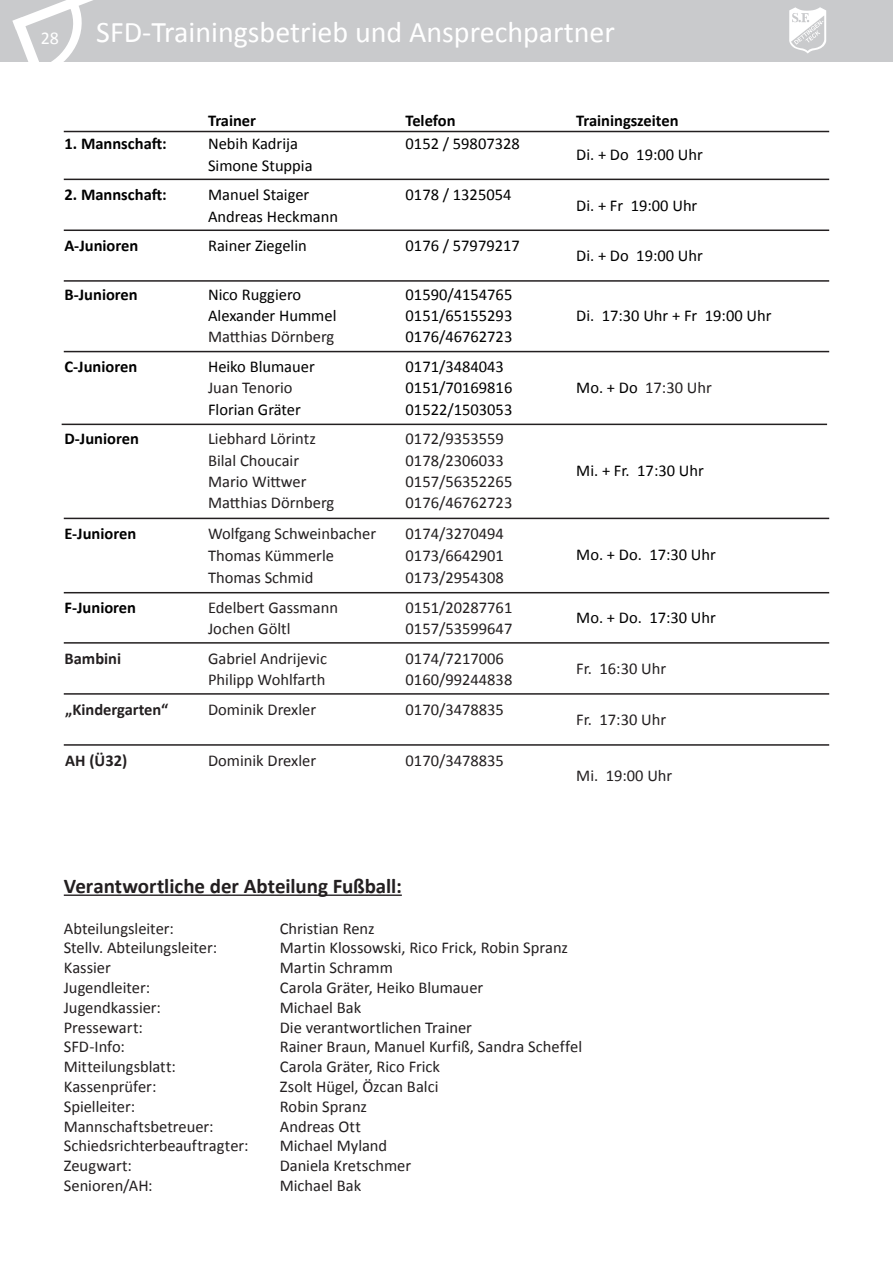
<style>
.page{position:relative;width:893px;height:1263px;background:#fff}
.page>*{position:absolute;margin:0;border:0;box-sizing:border-box;transform-origin:0 0}
.t1{font:30px "Calibri";color:#fff}
.t2{font:700 21px "Calibri";letter-spacing:-.005em;color:#231f20}
.t3{font:16.5px "Calibri";color:#231f20}
.t4{font:16.5px/21.3px "Calibri";color:#000}
.t5{font:700 16.5px "Calibri";color:#000}
.t6{font:700 16.5px "Calibri";color:#231f20}
.s1{color:#000}
</style>
<div class="page">
<hr style="left:64px;top:894px;width:338px;height:2px;background:#231f20">
<hr style="left:64px;top:179px;width:765px;height:1px;background:#231f20">
<hr style="left:64px;top:229px;width:765px;height:2px;background:#231f20">
<hr style="left:64px;top:280px;width:765px;height:2px;background:#231f20">
<hr style="left:64px;top:351px;width:765px;height:1px;background:#231f20">
<hr style="left:62px;top:424px;width:765px;height:1px;background:#231f20">
<hr style="left:64px;top:518px;width:765px;height:1px;background:#231f20">
<hr style="left:64px;top:642px;width:765px;height:2px;background:#231f20">
<hr style="left:64px;top:693px;width:765px;height:2px;background:#231f20">
<hr style="left:64px;top:592px;width:765px;height:1px;background:#231f20">
<hr style="left:64px;top:131px;width:765px;height:1px;background:#231f20">
<hr style="left:64px;top:744px;width:765px;height:2px;background:#231f20">
<div style="left:0;top:0;width:893px;height:62px;background:#c9cacc"></div>
<svg style="left:789px;top:7px;width:37px;height:47px"></svg>
<svg style="left:12px;top:0;width:81px;height:62px"></svg>
<h1 class="t1" style="left:41px;top:18px;width:576px"><sub>28</sub> SFD-Trainingsbetrieb und Ansprechpartner</h1>
<p class="t5" style="left:208px;top:110px;width:50px">Trainer</p>
<p class="t5" style="left:406px;top:110px;width:51px">Telefon</p>
<p class="t5" style="left:576px;top:110px;width:104px">Trainingszeiten</p>
<p class="t5" style="left:65px;top:133px;width:104px">1. Mannschaft:</p>
<p class="t4" style="left:208px;top:134px;width:91px">Nebih Kadrija</p>
<p class="t4" style="left:406px;top:134px;width:116px">0152 / 59807328</p>
<p class="t4" style="left:208px;top:155px;width:106px">Simone Stuppia</p>
<p class="t5" style="left:65px;top:184px;width:104px">2. Mannschaft:</p>
<p class="t4" style="left:208px;top:185px;width:103px">Manuel Staiger</p>
<p class="t4" style="left:406px;top:185px;width:107px">0178 / 1325054</p>
<p class="t4" style="left:208px;top:206px;width:132px">Andreas Heckmann</p>
<p class="t5" style="left:65px;top:235px;width:75px">A-Junioren</p>
<p class="t4" style="left:208px;top:235px;width:100px">Rainer Ziegelin</p>
<p class="t4" style="left:406px;top:235px;width:116px">0176 / 57979217</p>
<p class="t5" style="left:65px;top:284px;width:75px">B-Junioren</p>
<p class="t4" style="left:208px;top:284px;width:95px">Nico Ruggiero</p>
<p class="t4" style="left:406px;top:284px;width:108px">01590/4154765</p>
<p class="t4" style="left:208px;top:305px;width:130px">Alexander Hummel</p>
<p class="t4" style="left:406px;top:305px;width:108px">0151/65155293</p>
<p class="t3" style="left:208px;top:326px;width:128px">Matthias Dörnberg</p>
<p class="t4" style="left:406px;top:327px;width:108px">0176/46762723</p>
<p class="t5" style="left:65px;top:356px;width:74px">C-Junioren</p>
<p class="t4" style="left:208px;top:356px;width:108px">Heiko Blumauer</p>
<p class="t4" style="left:406px;top:356px;width:108px">0171/3484043<br>0151/70169816</p>
<p class="t3" style="left:208px;top:380px;width:86px">Juan Tenorio</p>
<p class="t4" style="left:208px;top:399px;width:94px">Florian Gräter</p>
<p class="t4" style="left:406px;top:399px;width:108px">01522/1503053</p>
<p class="t5" style="left:65px;top:428px;width:76px">D-Junioren</p>
<p class="t3" style="left:208px;top:428px;width:109px">Liebhard Lörintz</p>
<p class="t3" style="left:406px;top:431px;width:100px">0172/9353559</p>
<p class="t3" style="left:208px;top:453px;width:93px">Bilal Choucair</p>
<p class="t3" style="left:406px;top:453px;width:100px">0178/2306033</p>
<p class="t3" style="left:208px;top:471px;width:100px">Mario Wittwer</p>
<p class="t3" style="left:406px;top:474px;width:108px">0157/56352265</p>
<p class="t3" style="left:208px;top:492px;width:128px">Matthias Dörnberg</p>
<p class="t3" style="left:406px;top:495px;width:108px">0176/46762723</p>
<p class="t4" style="left:576px;top:144px;width:128px">Di. + Do 19:00 Uhr</p>
<p class="t4" style="left:576px;top:195px;width:123px">Di. + Fr 19:00 Uhr</p>
<p class="t4" style="left:576px;top:246px;width:128px">Di. + Do 19:00 Uhr</p>
<p class="t4" style="left:576px;top:305px;width:197px">Di. 17:30 Uhr + Fr 19:00 Uhr</p>
<p class="t3" style="left:576px;top:380px;width:137px"><span class="s1">Mo. + Do</span> 17:30 Uhr</p>
<p class="t4" style="left:576px;top:461px;width:129px">Mi. + Fr. 17:30 Uhr</p>
<p class="t5" style="left:65px;top:523px;width:73px">E-Junioren</p>
<p class="t3" style="left:208px;top:526px;width:170px">Wolfgang Schweinbacher</p>
<p class="t3" style="left:406px;top:526px;width:100px">0174/3270494</p>
<p class="t3" style="left:208px;top:548px;width:127px">Thomas Kümmerle</p>
<p class="t3" style="left:406px;top:548px;width:100px">0173/6642901</p>
<p class="t4" style="left:576px;top:545px;width:141px">Mo. + Do. 17:30 Uhr</p>
<p class="t3" style="left:208px;top:570px;width:107px">Thomas Schmid</p>
<p class="t3" style="left:406px;top:570px;width:100px">0173/2954308</p>
<p class="t5" style="left:65px;top:597px;width:73px">F-Junioren</p>
<p class="t3" style="left:208px;top:600px;width:131px">Edelbert Gassmann</p>
<p class="t3" style="left:406px;top:600px;width:108px">0151/20287761</p>
<p class="t4" style="left:576px;top:608px;width:141px">Mo. + Do. 17:30 Uhr</p>
<p class="t3" style="left:208px;top:618px;width:84px">Jochen Göltl</p>
<p class="t3" style="left:406px;top:621px;width:108px">0157/53599647</p>
<p class="t6" style="left:65px;top:648px;width:58px">Bambini</p>
<p class="t3" style="left:208px;top:651px;width:120px">Gabriel Andrijevic</p>
<p class="t3" style="left:406px;top:651px;width:100px">0174/7217006</p>
<p class="t3" style="left:576px;top:661px;width:91px">Fr. 16:30 Uhr</p>
<p class="t3" style="left:208px;top:669px;width:119px">Philipp Wohlfarth</p>
<p class="t3" style="left:406px;top:672px;width:108px">0160/99244838</p>
<p class="t6" style="left:65px;top:699px;width:105px">„Kindergarten“</p>
<p class="t3" style="left:208px;top:702px;width:110px">Dominik Drexler</p>
<p class="t3" style="left:406px;top:702px;width:100px">0170/3478835</p>
<p class="t3" style="left:576px;top:712px;width:91px">Fr. 17:30 Uhr</p>
<p class="t6" style="left:65px;top:750px;width:63px">AH (Ü32)</p>
<p class="t3" style="left:208px;top:753px;width:110px">Dominik Drexler</p>
<p class="t3" style="left:406px;top:753px;width:100px">0170/3478835</p>
<p class="t3" style="left:576px;top:768px;width:98px">Mi. 19:00 Uhr</p>
<p class="t2" style="left:64px;top:872px;width:340px">Verantwortliche der Abteilung Fußball:</p>
<p class="t3" style="left:64px;top:920px;width:112px">Abteilungsleiter:</p>
<p class="t3" style="left:280px;top:920px;width:96px">Christian Renz</p>
<p class="t3" style="left:64px;top:940px;width:155px">Stellv. Abteilungsleiter:</p>
<p class="t3" style="left:280px;top:940px;width:290px">Martin Klossowski, Rico Frick, Robin Spranz</p>
<p class="t3" style="left:64px;top:960px;width:49px">Kassier</p>
<p class="t3" style="left:280px;top:960px;width:115px">Martin Schramm</p>
<p class="t3" style="left:64px;top:980px;width:88px">Jugendleiter:</p>
<p class="t3" style="left:280px;top:980px;width:205px">Carola Gräter, Heiko Blumauer</p>
<p class="t3" style="left:64px;top:1000px;width:99px">Jugendkassier:</p>
<p class="t3" style="left:280px;top:1000px;width:83px">Michael Bak</p>
<p class="t3" style="left:64px;top:1017px;width:81px">Pressewart:</p>
<p class="t3" style="left:280px;top:1017px;width:194px">Die verantwortlichen Trainer</p>
<p class="t3" style="left:64px;top:1039px;width:63px">SFD-Info:</p>
<p class="t3" style="left:280px;top:1039px;width:304px">Rainer Braun, Manuel Kurfiß, Sandra Scheffel</p>
<p class="t3" style="left:64px;top:1059px;width:114px">Mitteilungsblatt:</p>
<p class="t3" style="left:280px;top:1059px;width:162px">Carola Gräter, Rico Frick</p>
<p class="t3" style="left:64px;top:1079px;width:94px">Kassenprüfer:</p>
<p class="t3" style="left:280px;top:1079px;width:160px">Zsolt Hügel, Özcan Balci</p>
<p class="t3" style="left:64px;top:1099px;width:73px">Spielleiter:</p>
<p class="t3" style="left:280px;top:1099px;width:89px">Robin Spranz</p>
<p class="t3" style="left:64px;top:1118px;width:151px">Mannschaftsbetreuer:</p>
<p class="t3" style="left:280px;top:1118px;width:83px">Andreas Ott</p>
<p class="t3" style="left:64px;top:1138px;width:186px">Schiedsrichterbeauftragter:</p>
<p class="t3" style="left:280px;top:1138px;width:109px">Michael Myland</p>
<p class="t3" style="left:64px;top:1158px;width:70px">Zeugwart:</p>
<p class="t3" style="left:280px;top:1158px;width:133px">Daniela Kretschmer</p>
<p class="t3" style="left:64px;top:1178px;width:90px">Senioren/AH:</p>
<p class="t3" style="left:280px;top:1178px;width:83px">Michael Bak</p>
</div>
